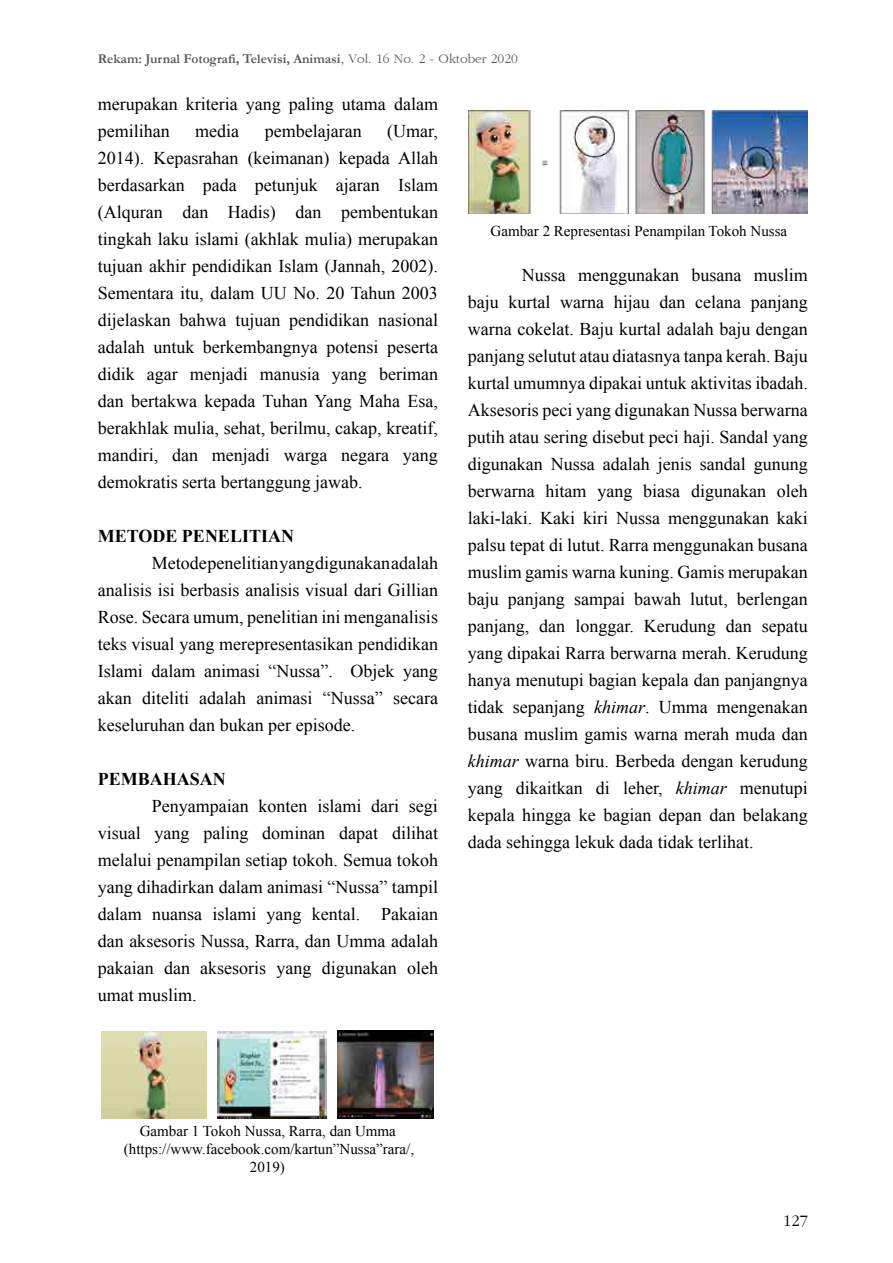
<style>
.page{position:relative;width:893px;height:1263px;background:#fff}
.page>*{position:absolute;margin:0;border:0;box-sizing:border-box;transform-origin:0 0}
.t1{font:18px/27px "Times New Roman";color:#000;text-align:justify}
.t2{font:700 18px "Times New Roman";color:#000}
.t3{font:16.5px "Garamond";color:#000}
.t4{font:15px/18px "Times New Roman";color:#000;text-align:center}
.t5{font:700 13.5px "Garamond";color:#58595b}
.s1{font-weight:400}
.s2{font-style:italic}
</style>
<div class="page">
<img style="left:102px;top:1031px;width:104px;height:88px">
<img style="left:217px;top:1031px;width:109px;height:88px">
<img style="left:337px;top:1031px;width:97px;height:88px">
<img style="left:468px;top:111px;width:340px;height:102px">
<p class="t5" style="left:98px;top:49px;width:422px">Rekam: Jurnal Fotografi, Televisi, Animasi<span class="s1">, Vol. 16 No. 2 - Oktober 2020</span></p>
<p class="t1" style="left:98px;top:90px;width:342px">merupakan kriteria yang paling utama dalam pemilihan</p>
<p class="t1" style="left:195px;top:117px;width:45px">media</p>
<p class="t1" style="left:265px;top:117px;width:98px">pembelajaran</p>
<p class="t1" style="left:98px;top:117px;width:342px;text-indent:289px">(Umar, 2014). Kepasrahan (keimanan) kepada Allah berdasarkan pada petunjuk ajaran Islam (Alquran dan Hadis) dan pembentukan tingkah laku islami (akhlak mulia) merupakan tujuan akhir pendidikan Islam (Jannah, 2002).<br>Sementara itu, dalam UU No. 20 Tahun 2003 dijelaskan bahwa tujuan pendidikan nasional adalah untuk berkembangnya potensi peserta didik agar menjadi manusia yang beriman dan bertakwa kepada Tuhan Yang Maha Esa, berakhlak mulia, sehat, berilmu, cakap, kreatif, mandiri, dan menjadi warga negara yang demokratis serta bertanggung jawab.</p>
<p class="t2" style="left:98px;top:524px;width:198px">METODE PENELITIAN</p>
<p class="t1" style="left:98px;top:549px;width:342px;text-indent:54px">Metode penelitian yang digunakan adalah analisis isi berbasis analisis visual dari Gillian Rose. Secara umum, penelitian ini menganalisis teks visual yang merepresentasikan pendidikan Islami dalam animasi “Nussa”. Objek yang akan diteliti adalah animasi “Nussa” secara keseluruhan dan bukan per episode.</p>
<p class="t2" style="left:98px;top:767px;width:129px">PEMBAHASAN</p>
<p class="t1" style="left:98px;top:792px;width:342px;text-indent:54px">Penyampaian konten islami dari segi visual yang paling dominan dapat dilihat melalui penampilan setiap tokoh. Semua tokoh yang dihadirkan dalam animasi “Nussa” tampil dalam nuansa islami yang kental. Pakaian dan aksesoris Nussa, Rarra, dan Umma adalah pakaian dan aksesoris yang digunakan oleh umat muslim.</p>
<p class="t4" style="left:491px;top:221px;width:298px">Gambar 2 Representasi Penampilan Tokoh Nussa</p>
<p class="t1" style="left:468px;top:261px;width:342px;text-indent:54px">Nussa menggunakan busana muslim baju kurtal warna hijau dan celana panjang warna cokelat. Baju kurtal adalah baju dengan panjang selutut atau diatasnya tanpa kerah. Baju kurtal umumnya dipakai untuk aktivitas ibadah.<br>Aksesoris peci yang digunakan Nussa berwarna putih atau sering disebut peci haji. Sandal yang digunakan Nussa adalah jenis sandal gunung berwarna hitam yang biasa digunakan oleh laki-laki. Kaki kiri Nussa menggunakan kaki palsu tepat di lutut. Rarra menggunakan busana muslim gamis warna kuning. Gamis merupakan baju panjang sampai bawah lutut, berlengan panjang, dan longgar. Kerudung dan sepatu yang dipakai Rarra berwarna merah. Kerudung hanya menutupi bagian kepala dan panjangnya tidak sepanjang <span class="s2">khimar</span>. Umma mengenakan busana muslim gamis warna merah muda dan <span class="s2">khimar</span> warna biru. Berbeda dengan kerudung yang dikaitkan di leher, <span class="s2">khimar</span> menutupi kepala hingga ke bagian depan dan belakang dada sehingga lekuk dada tidak terlihat.</p>
<p class="t4" style="left:124px;top:1122px;width:292px">Gambar 1 Tokoh Nussa, Rarra, dan Umma (https://www.facebook.com/kartun”Nussa”rara/,<br>2019)</p>
<p class="t3" style="left:783px;top:1213px;width:26px">127</p>
</div>
